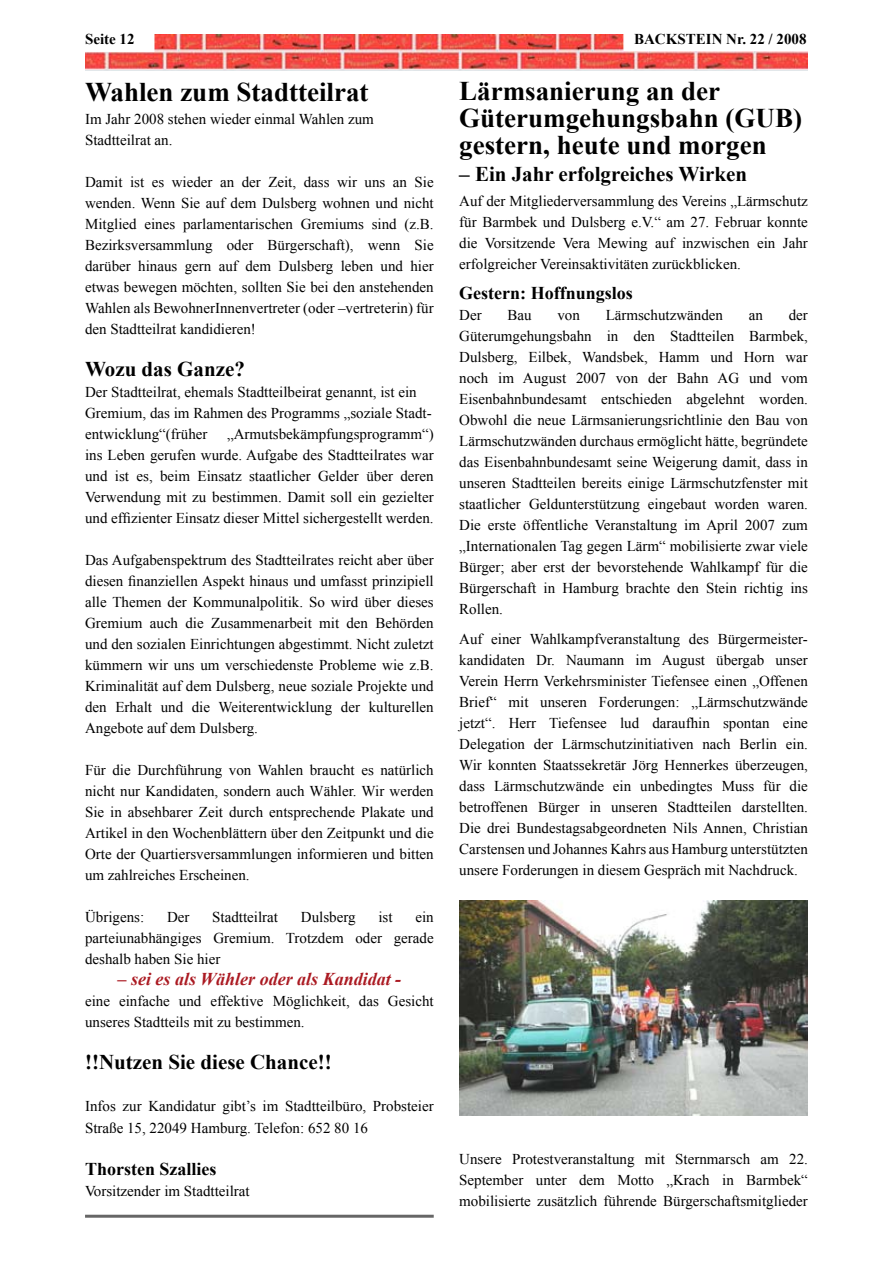
<style>
.page{position:relative;width:893px;height:1263px;background:#fff}
.page>*{position:absolute;margin:0;border:0;box-sizing:border-box;transform-origin:0 0}
.t1{font:700 27px/27px "Times New Roman";color:#000}
.t2{font:700 21px "Times New Roman";color:#000}
.t3{font:700 18px "Times New Roman";color:#000}
.t4{font:italic 700 18px "Times New Roman";color:#ab1a22}
.t5{font:15px/21px "Times New Roman";color:#000;text-align:justify}
.t6{font:700 15px "Times New Roman";color:#000}
</style>
<div class="page">
<img style="left:85px;top:34px;width:723px;height:36px">
<div style="left:82px;top:30px;width:72px;height:22px;background:#fff"></div>
<div style="left:623px;top:30px;width:189px;height:21px;background:#fff"></div>
<img style="left:459px;top:900px;width:349px;height:215px">
<hr style="left:85px;top:1215px;width:349px;height:3px;background:#000">
<p class="t6" style="left:85px;top:29px;width:51px">Seite 12</p>
<p class="t6" style="left:634px;top:29px;width:174px">BACKSTEIN Nr. 22 / 2008</p>
<h1 class="t1" style="left:85px;top:78px;width:285px">Wahlen zum Stadtteilrat</h1>
<p class="t5" style="left:85px;top:109px;width:290px">Im Jahr 2008 stehen wieder einmal Wahlen zum<br>Stadtteilrat an.</p>
<p class="t5" style="left:85px;top:172px;width:350px">Damit ist es wieder an der Zeit, dass wir uns an Sie wenden. Wenn Sie auf dem Dulsberg wohnen und nicht Mitglied eines parlamentarischen Gremiums sind (z.B.<br>Bezirksversammlung oder Bürgerschaft), wenn Sie darüber hinaus gern auf dem Dulsberg leben und hier etwas bewegen möchten, sollten Sie bei den anstehenden Wahlen als BewohnerInnenvertreter (oder –vertreterin) für den Stadtteilrat kandidieren!</p>
<h2 class="t2" style="left:85px;top:355px;width:161px">Wozu das Ganze?</h2>
<p class="t5" style="left:85px;top:382px;width:348px;text-align:left">Der Stadtteilrat, ehemals Stadtteilbeirat genannt, ist ein<br>Gremium, das im Rahmen des Programms „soziale Stadt&shy;entwicklung“(früher</p>
<h1 class="t1" style="left:459px;top:77px;width:344px">Lärmsanierung an der<br>Güterumgehungsbahn (GUB) gestern, heute und morgen</h1>
<h2 class="t2" style="left:459px;top:159px;width:289px">– Ein Jahr erfolgreiches Wirken</h2>
<p class="t5" style="left:459px;top:190px;width:350px">Auf der Mitgliederversammlung des Vereins „Lärmschutz für Barmbek und Dulsberg e.V.“ am 27. Februar konnte die Vorsitzende Vera Mewing auf inzwischen ein Jahr erfolgreicher Vereinsaktivitäten zurückblicken.</p>
<p class="t3" style="left:459px;top:280px;width:175px">Gestern: Hoffnungslos</p>
<p class="t5" style="left:459px;top:304px;width:24px">Der</p>
<p class="t5" style="left:507px;top:304px;width:26px">Bau</p>
<p class="t5" style="left:557px;top:304px;width:24px">von</p>
<p class="t5" style="left:606px;top:304px;width:119px">Lärmschutzwänden</p>
<p class="t5" style="left:749px;top:304px;width:16px">an</p>
<p class="t5" style="left:459px;top:304px;width:350px;text-indent:330px">der Güterumgehungsbahn in den Stadtteilen Barmbek, Dulsberg, Eilbek, Wandsbek, Hamm und Horn war noch im August 2007 von der Bahn AG und vom Eisenbahnbundesamt entschieden abgelehnt worden.<br>Obwohl die neue Lärmsanierungsrichtlinie den Bau von Lärmschutzwänden durchaus ermöglicht hätte, begründete das Eisenbahnbundesamt seine Weigerung damit, dass in unseren Stadtteilen bereits einige Lärmschutzfenster mit staatlicher Geldunterstützung eingebaut worden waren.<br>Die erste öffentliche Veranstaltung im April 2007 zum „Internationalen Tag gegen Lärm“ mobilisierte zwar viele Bürger; aber erst der bevorstehende Wahlkampf für die Bürgerschaft in Hamburg brachte den Stein richtig ins Rollen.</p>
<p class="t5" style="left:459px;top:628px;width:350px">Auf einer Wahlkampfveranstaltung des Bürgermeister&shy;kandidaten Dr. Naumann im August übergab unser Verein Herrn Verkehrsminister Tiefensee einen „Offenen Brief“ mit unseren Forderungen: „Lärmschutzwände jetzt“. Herr Tiefensee lud daraufhin spontan eine Delegation der Lärmschutzinitiativen nach Berlin ein.<br>Wir konnten Staatssekretär Jörg Hennerkes überzeugen, dass Lärmschutzwände ein unbedingtes Muss für die betroffenen Bürger in unseren Stadtteilen darstellten.<br>Die drei Bundestagsabgeordneten Nils Annen, Christian Carstensen und Johannes Kahrs aus Hamburg unterstützten unsere Forderungen in diesem Gespräch mit Nachdruck.</p>
<p class="t5" style="left:85px;top:424px;width:350px;text-indent:142px">„Armutsbekämpfungsprogramm“) ins Leben gerufen wurde. Aufgabe des Stadtteilrates war und ist es, beim Einsatz staatlicher Gelder über deren Verwendung mit zu bestimmen. Damit soll ein gezielter und effizienter Einsatz dieser Mittel sichergestellt werden.</p>
<p class="t5" style="left:85px;top:550px;width:350px">Das Aufgabenspektrum des Stadtteilrates reicht aber über diesen finanziellen Aspekt hinaus und umfasst prinzipiell alle Themen der Kommunalpolitik. So wird über dieses Gremium auch die Zusammenarbeit mit den Behörden und den sozialen Einrichtungen abgestimmt. Nicht zuletzt kümmern wir uns um verschiedenste Probleme wie z.B.<br>Kriminalität auf dem Dulsberg, neue soziale Projekte und den Erhalt und die Weiterentwicklung der kulturellen Angebote auf dem Dulsberg.</p>
<p class="t5" style="left:85px;top:760px;width:350px">Für die Durchführung von Wahlen braucht es natürlich nicht nur Kandidaten, sondern auch Wähler. Wir werden Sie in absehbarer Zeit durch entsprechende Plakate und Artikel in den Wochenblättern über den Zeitpunkt und die Orte der Quartiersversammlungen informieren und bitten um zahlreiches Erscheinen.</p>
<p class="t5" style="left:85px;top:907px;width:61px">Übrigens:</p>
<p class="t5" style="left:167px;top:907px;width:24px">Der</p>
<p class="t5" style="left:212px;top:907px;width:67px">Stadtteilrat</p>
<p class="t5" style="left:301px;top:907px;width:56px">Dulsberg</p>
<p class="t5" style="left:378px;top:907px;width:16px">ist</p>
<p class="t5" style="left:85px;top:907px;width:350px;text-indent:330px">ein parteiunabhängiges Gremium. Trotzdem oder gerade deshalb haben Sie hier</p>
<p class="t4" style="left:118px;top:967px;width:285px">– sei es als Wähler oder als Kandidat -</p>
<p class="t5" style="left:85px;top:991px;width:350px">eine einfache und effektive Möglichkeit, das Gesicht unseres Stadtteils mit zu bestimmen.</p>
<h2 class="t2" style="left:85px;top:1048px;width:248px">!!Nutzen Sie diese Chance!!</h2>
<p class="t5" style="left:85px;top:1096px;width:350px">Infos zur Kandidatur gibt’s im Stadtteilbüro, Probsteier<br>Straße 15, 22049 Hamburg. Telefon: 652 80 16</p>
<p class="t3" style="left:85px;top:1156px;width:133px">Thorsten Szallies</p>
<p class="t5" style="left:85px;top:1180px;width:166px">Vorsitzender im Stadtteilrat</p>
<p class="t5" style="left:459px;top:1148px;width:350px">Unsere Protestveranstaltung mit Sternmarsch am 22.<br>September unter dem Motto „Krach in Barmbek“ mobilisierte zusätzlich führende Bürgerschaftsmitglieder</p>
</div>
